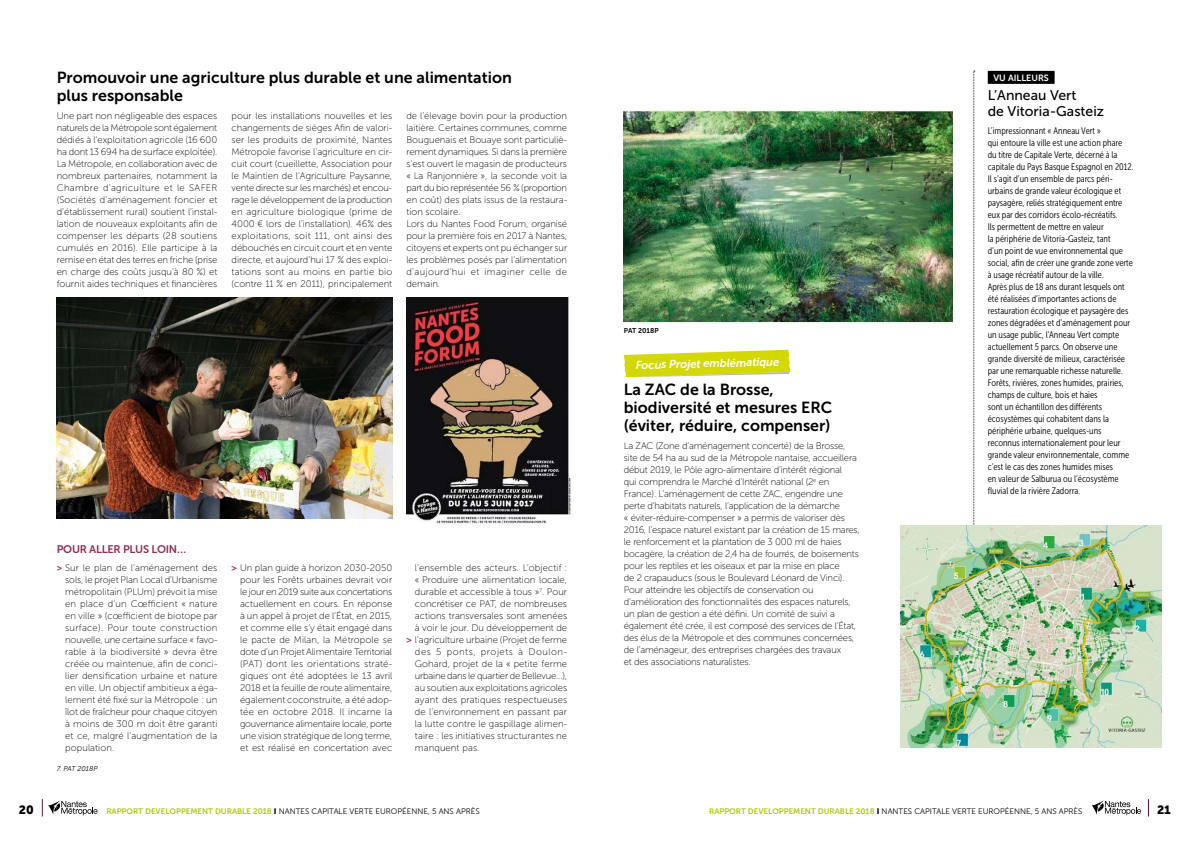
<style>
.page{position:relative;width:1191px;height:842px;background:#fff}
.page>*{position:absolute;margin:0;border:0;box-sizing:border-box;transform-origin:0 0}
.t1{font:16px/18px "Museo Sans 700";color:#000}
.t2{font:14px/16px "Museo Sans 500";color:#000}
.t3{font:12px "Museo Sans 900";color:#000}
.t4{font:italic 11.4px "Museo Sans 700";color:#fff}
.t5{font:11px "Museo Sans 700";letter-spacing:-.02em;color:#8f2d59}
.t6{font:9.5px/12px "Museo Sans 100";letter-spacing:-.015em;color:#000;text-align:justify}
.t7{font:9.5px/12px "Museo Sans Cond 300";color:#000}
.t8{font:9.5px "Museo Sans 100";letter-spacing:.01em;color:#000}
.t9{font:9.5px "Museo Sans 100";letter-spacing:.005em;color:#000}
.t10{font:9.5px "Museo Sans 100";letter-spacing:.055em;color:#000}
.t11{font:9px "Museo Sans 700";color:#fff}
.t12{font:8px "Museo Sans 300";color:#000}
.t13{font:italic 7px "Museo Sans 300";color:#000}
.t14{font:7px "Museo Sans 700";color:#000}
.s1{font-family:"Museo Sans 700";color:#8f2d59}
.s2{font-family:"Museo Sans 700";color:#afca0b}
.s3{font-family:"Museo Sans 900"}
</style>
<div class="page">
<svg style="left:1092px;top:800px;width:49px;height:15px"></svg>
<svg style="left:42px;top:799px;width:56px;height:17px"></svg>
<svg style="left:1148px;top:799px;width:1px;height:17px"></svg>
<img style="left:406px;top:298px;width:165px;height:227px">
<img style="left:57px;top:298px;width:335px;height:221px">
<svg style="left:624px;top:350px;width:167px;height:27px;background:#d8dc2d"></svg>
<div style="left:987px;top:71px;width:67px;height:13px;background:#000"></div>
<svg style="left:973px;top:71px;width:1px;height:454px"></svg>
<img style="left:624px;top:111px;width:328px;height:212px">
<img style="left:901px;top:525px;width:260px;height:223px">
<h1 class="t1" style="left:57px;top:68px;width:457px">Promouvoir une agriculture plus durable et une alimentation plus responsable</h1>
<p class="t6" style="left:57px;top:110px;width:162px">Une part non négligeable des espaces naturels de la Métropole sont également dédiés à l’exploitation agricole (16 600 ha dont 13 694 ha de surface exploitée).<br>La Métropole, en collaboration avec de nombreux partenaires, notamment la Chambre d’agriculture et le SAFER (Sociétés d’aménagement foncier et d’établissement rural) soutient l’instal&shy;lation de nouveaux exploitants afin de compenser les départs (28 soutiens cumulés en 2016). Elle participe à la remise en état des terres en friche (prise en charge des coûts jusqu’à 80 %) et fournit aides techniques et financières</p>
<p class="t6" style="left:231px;top:110px;width:162px">pour les installations nouvelles et les changements de sièges Afin de valori&shy;ser les produits de proximité, Nantes Métropole favorise l’agriculture en cir&shy;cuit court (cueillette, Association pour le Maintien de l’Agriculture Paysanne, vente directe sur les marchés) et encou&shy;rage le développement de la production en agriculture biologique (prime de 4000 € lors de l’installation). 46% des exploitations, soit 111, ont ainsi des débouchés en circuit court et en vente directe, et aujourd’hui 17 % des exploi&shy;tations sont au moins en partie bio (contre 11 % en 2011), principalement</p>
<p class="t6" style="left:406px;top:110px;width:162px;text-align:left">de l’élevage bovin pour la production laitière. Certaines communes, comme Bouguenais et Bouaye sont particuliè&shy;rement dynamiques. Si dans la première s’est ouvert le magasin de producteurs « La Ranjonnière », la seconde voit la part du bio représentée 56 % (proportion en coût) des plats issus de la restaura&shy;tion scolaire.<br>Lors du Nantes Food Forum, organisé pour la première fois en 2017 à Nantes, citoyens et experts ont pu échanger sur les problèmes posés par l’alimentation d’aujourd’hui et imaginer celle de demain.</p>
<p class="t5" style="left:57px;top:543px;width:131px">POUR ALLER PLUS LOIN…</p>
<p class="t6" style="left:65px;top:562px;width:154px;text-indent:-9px"><span class="s1">&gt;</span> Sur le plan de l’aménagement des sols, le projet Plan Local d’Urbanisme métropolitain (PLUm) prévoit la mise en place d’un Cœfficient « nature en ville » (cœfficient de biotope par surface). Pour toute construction nouvelle, une certaine surface « favo&shy;rable à la biodiversité » devra être créée ou maintenue, afin de conci&shy;lier densification urbaine et nature en ville. Un objectif ambitieux a éga&shy;lement été fixé sur la Métropole : un îlot de fraîcheur pour chaque citoyen à moins de 300 m doit être garanti et ce, malgré l’augmentation de la population.</p>
<p class="t6" style="left:240px;top:562px;width:154px;text-indent:-9px"><span class="s1">&gt;</span> Un plan guide à horizon 2030-2050 pour les Forêts urbaines devrait voir le jour en 2019 suite aux concertations actuellement en cours. En réponse à un appel à projet de l’État, en 2015, et comme elle s’y était engagé dans le pacte de Milan, la Métropole se dote d’un Projet Alimentaire Territorial (PAT) dont les orientations straté&shy;giques ont été adoptées le 13 avril 2018 et la feuille de route alimentaire, également coconstruite, a été adop&shy;tée en octobre 2018. Il incarne la gouvernance alimentaire locale, porte une vision stratégique de long terme, et est réalisé en concertation avec</p>
<p class="t8" style="left:415px;top:563px;width:154px">l’ensemble des acteurs. L’objectif :</p>
<p class="t9" style="left:415px;top:575px;width:154px">« Produire une alimentation locale,</p>
<p class="t6" style="left:415px;top:586px;width:154px">durable et accessible à tous »<sup>7</sup>. Pour</p>
<p class="t6" style="left:415px;top:598px;width:154px">concrétiser ce PAT, de nombreuses</p>
<p class="t6" style="left:415px;top:610px;width:154px">actions transversales sont amenées</p>
<p class="t6" style="left:415px;top:622px;width:154px">à voir le jour. Du développement de</p>
<p class="t6" style="left:406px;top:634px;width:162px"><span class="s1">&gt;</span> l’agriculture urbaine (Projet de ferme</p>
<p class="t10" style="left:415px;top:647px;width:154px">des 5 ponts, projets à Doulon-</p>
<p class="t8" style="left:415px;top:659px;width:154px">Gohard, projet de la « petite ferme</p>
<p class="t6" style="left:415px;top:670px;width:154px">urbaine dans le quartier de Bellevue...),</p>
<p class="t6" style="left:415px;top:682px;width:154px">au soutien aux exploitations agricoles</p>
<p class="t8" style="left:415px;top:695px;width:154px">ayant des pratiques respectueuses</p>
<p class="t8" style="left:415px;top:707px;width:154px">de l’environnement en passant par</p>
<p class="t8" style="left:415px;top:719px;width:154px">la lutte contre le gaspillage alimen-</p>
<p class="t8" style="left:415px;top:731px;width:154px">taire : les initiatives structurantes ne</p>
<p class="t8" style="left:415px;top:743px;width:66px">manquent pas.</p>
<p class="t13" style="left:57px;top:765px;width:42px">7. PAT 2018P</p>
<p class="t14" style="left:624px;top:327px;width:36px">PAT 2018P</p>
<p class="t4" style="left:635px;top:358px;width:145px;rotate:-1deg">Focus Projet emblématique</p>
<h1 class="t1" style="left:624px;top:381px;width:210px">La ZAC de la Brosse, biodiversité et mesures ERC (éviter, réduire, compenser)</h1>
<p class="t6" style="left:624px;top:440px;width:237px;text-align:left">La ZAC (Zone d’aménagement concerté) de la Brosse, site de 54 ha au sud de la Métropole nantaise, accueillera début 2019, le Pôle agro-alimentaire d’intérêt régional<br>qui comprendra le Marché d’Intérêt national (2<sup>e</sup> en France). L’aménagement de cette ZAC, engendre une perte d’habitats naturels, l’application de la démarche<br>« éviter-réduire-compenser » a permis de valoriser dès 2016, l’espace naturel existant par la création de 15 mares, le renforcement et la plantation de 3 000 ml de haies bocagère, la création de 2,4 ha de fourrés, de boisements pour les reptiles et les oiseaux et par la mise en place<br>de 2 crapauducs (sous le Boulevard Léonard de Vinci).<br>Pour atteindre les objectifs de conservation ou d’amélioration des fonctionnalités des espaces naturels, un plan de gestion a été défini. Un comité de suivi a également été crée, il est composé des services de l’État, des élus de la Métropole et des communes concernées, de l’aménageur, des entreprises chargées des travaux<br>et des associations naturalistes.</p>
<p class="t11" style="left:993px;top:72px;width:57px">VU AILLEURS</p>
<h2 class="t2" style="left:987px;top:87px;width:118px">L’Anneau Vert<br>de Vitoria-Gasteiz</h2>
<p class="t7" style="left:987px;top:125px;width:147px">L’impressionnant « Anneau Vert »<br>qui entoure la ville est une action phare<br>du titre de Capitale Verte, décerné à la capitale du Pays Basque Espagnol en 2012.<br>Il s’agit d’un ensemble de parcs péri&shy;urbains de grande valeur écologique et paysagère, reliés stratégiquement entre eux par des corridors écolo-récréatifs.<br>Ils permettent de mettre en valeur<br>la périphérie de Vitoria-Gasteiz, tant<br>d’un point de vue environnemental que social, afin de créer une grande zone verte à usage récréatif autour de la ville.<br>Après plus de 18 ans durant lesquels ont été réalisées d’importantes actions de restauration écologique et paysagère des zones dégradées et d’aménagement pour un usage public, l’Anneau Vert compte actuellement 5 parcs. On observe une grande diversité de milieux, caractérisée par une remarquable richesse naturelle.<br>Forêts, rivières, zones humides, prairies, champs de culture, bois et haies<br>sont un échantillon des différents écosystèmes qui cohabitent dans la périphérie urbaine, quelques-uns reconnus internationalement pour leur grande valeur environnementale, comme c’est le cas des zones humides mises<br>en valeur de Salburua ou l’écosystème fluvial de la rivière Zadorra.</p>
<p class="t3" style="left:19px;top:803px;width:16px">20</p>
<p class="t12" style="left:106px;top:806px;width:375px"><span class="s2">RAPPORT DEVELOPPEMENT DURABLE 2018</span> <span class="s3">I</span> NANTES CAPITALE VERTE EUROPÉENNE, 5 ANS APRÈS</p>
<p class="t12" style="left:709px;top:806px;width:375px"><span class="s2">RAPPORT DEVELOPPEMENT DURABLE 2018</span> <span class="s3">I</span> NANTES CAPITALE VERTE EUROPÉENNE, 5 ANS APRÈS</p>
<p class="t3" style="left:1157px;top:803px;width:15px">21</p>
</div>
